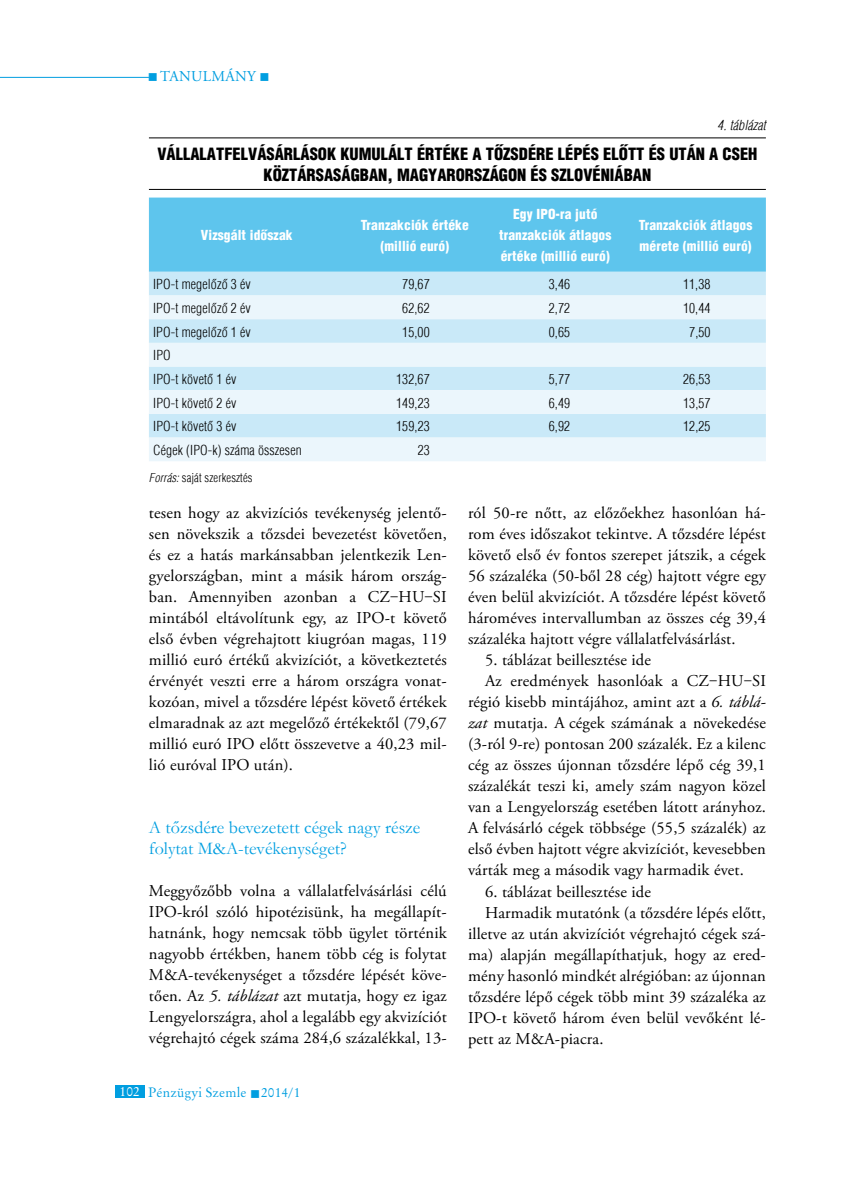
<style>
.page{position:relative;width:851px;height:1191px;background:#fff}
.page>*{position:absolute;margin:0;border:0;box-sizing:border-box;transform-origin:0 0}
.t1{font:18px/21px "Garamond";color:#009ee0}
.t2{font:16.5px/21px "Adobe Garamond Pro";letter-spacing:.01em;color:#000;text-align:justify}
.t3{font:900 condensed 16.5px/21px "H Helvetica";color:#000;text-align:center}
.t4{font:15px "Adobe Garamond Pro";letter-spacing:.155em;color:#009ee0}
.t5{font:300 condensed 13.5px/23.7px "H Helvetica";letter-spacing:.01em;color:#000}
.t6{font:900 condensed 13.5px/21px "H Helvetica";letter-spacing:.01em;color:#fff;text-align:center}
.t7{font:13.5px "Original Garamond HU Normal";letter-spacing:.01em;color:#009ee0}
.t8{font:italic 300 condensed 13.5px "H Helvetica";letter-spacing:.01em;color:#000}
.t9{font:300 condensed 12px "H Helvetica";letter-spacing:.01em;color:#000}
.s1{font-style:italic}
.s2{color:#fff}
</style>
<div class="page">
<hr style="left:0;top:77px;width:149px;height:1px;background:#009ee0">
<div style="left:115px;top:1084px;width:30px;height:13px;background:#009ee0"></div>
<hr style="left:149px;top:137px;width:616px;height:1px;background:#000">
<hr style="left:149px;top:189px;width:616px;height:1px;background:#000">
<div style="left:149px;top:197px;width:616px;height:75px;background:#5ec5ed"></div>
<div style="left:149px;top:272px;width:616px;height:23px;background:#c9e9f8"></div>
<svg style="left:149px;top:295px;width:616px;height:166px;background:#dcf0fa"></svg>
<p class="t4" style="left:148px;top:67px;width:123px">■tanulmány ■</p>
<p class="t8" style="left:717px;top:117px;width:50px">4. táblázat</p>
<p class="t3" style="left:157px;top:143px;width:601px">Vállalatfelvásárlások kumulált értéke a tőzsdére lépés előtt és után a Cseh<br>Köztársaságban, Magyarországon és Szlovéniában</p>
<p class="t6" style="left:201px;top:224px;width:93px">Vizsgált időszak</p>
<p class="t6" style="left:360px;top:214px;width:110px">Tranzakciók értéke (millió euró)</p>
<p class="t6" style="left:499px;top:203px;width:114px">Egy IPO-ra jutó tranzakciók átlagos értéke (millió euró)</p>
<p class="t6" style="left:638px;top:214px;width:115px;text-align:left">Tranzakciók átlagos mérete (millió euró)</p>
<p class="t5" style="left:153px;top:272px;width:99px">IPO-t megelőző 3 év</p>
<p class="t5" style="left:402px;top:272px;width:29px">79,67</p>
<p class="t5" style="left:548px;top:272px;width:23px">3,46</p>
<p class="t5" style="left:683px;top:272px;width:29px">11,38</p>
<p class="t5" style="left:153px;top:296px;width:99px">IPO-t megelőző 2 év</p>
<p class="t5" style="left:402px;top:296px;width:29px">62,62</p>
<p class="t5" style="left:548px;top:296px;width:23px">2,72</p>
<p class="t5" style="left:683px;top:296px;width:29px">10,44</p>
<p class="t5" style="left:153px;top:320px;width:99px">IPO-t megelőző 1 év</p>
<p class="t5" style="left:402px;top:320px;width:29px">15,00</p>
<p class="t5" style="left:548px;top:320px;width:23px">0,65</p>
<p class="t5" style="left:689px;top:320px;width:23px">7,50</p>
<p class="t5" style="left:153px;top:343px;width:85px">IPO<br>IPO-t követő 1 év</p>
<p class="t5" style="left:396px;top:367px;width:35px">132,67</p>
<p class="t5" style="left:548px;top:367px;width:23px">5,77</p>
<p class="t5" style="left:683px;top:367px;width:29px">26,53</p>
<p class="t5" style="left:153px;top:391px;width:85px">IPO-t követő 2 év</p>
<p class="t5" style="left:396px;top:391px;width:35px">149,23</p>
<p class="t5" style="left:548px;top:391px;width:23px">6,49</p>
<p class="t5" style="left:683px;top:391px;width:29px">13,57</p>
<p class="t5" style="left:153px;top:414px;width:85px">IPO-t követő 3 év</p>
<p class="t5" style="left:396px;top:414px;width:35px">159,23</p>
<p class="t5" style="left:548px;top:414px;width:23px">6,92</p>
<p class="t5" style="left:683px;top:414px;width:29px">12,25</p>
<p class="t5" style="left:153px;top:438px;width:150px">Cégek (IPO-k) száma összesen</p>
<p class="t5" style="left:417px;top:438px;width:14px">23</p>
<p class="t9" style="left:149px;top:471px;width:105px"><span class="s1">Forrás:</span> saját szerkesztés</p>
<p class="t2" style="left:149px;top:503px;width:299px">tesen hogy az akvizíciós tevékenység jelentő&shy;sen növekszik a tőzsdei bevezetést követően, és ez a hatás markánsabban jelentkezik Len&shy;gyelországban, mint a másik három ország&shy;ban. Amennyiben azonban a CZ‒HU‒SI mintából eltávolítunk egy, az IPO-t követő első évben végrehajtott kiugróan magas, 119 millió euró értékű akvizíciót, a következtetés érvényét veszti erre a három országra vonat&shy;kozóan, mivel a tőzsdére lépést követő értékek elmaradnak az azt megelőző értékektől (79,67 millió euró IPO előtt összevetve a 40,23 mil&shy;lió euróval IPO után).</p>
<p class="t1" style="left:149px;top:816px;width:273px">A tőzsdére bevezetett cégek nagy része folytat M&amp;A-tevékenységet?</p>
<p class="t2" style="left:149px;top:881px;width:299px">Meggyőzőbb volna a vállalatfelvásárlási célú IPO-król szóló hipotézisünk, ha megállapít&shy;hatnánk, hogy nemcsak több ügylet történik nagyobb értékben, hanem több cég is folytat M&amp;A-tevékenységet a tőzsdére lépését köve&shy;tően. Az <span class="s1">5. táblázat</span> azt mutatja, hogy ez igaz Lengyelországra, ahol a legalább egy akvizíciót végrehajtó cégek száma 284,6 százalékkal, 13-</p>
<p class="t7" style="left:120px;top:1084px;width:182px"><span class="s2">102</span> Pénzügyi Szemle ■ 2014/1</p>
<p class="t2" style="left:468px;top:503px;width:300px">ról 50-re nőtt, az előzőekhez hasonlóan há&shy;rom éves időszakot tekintve. A tőzsdére lépést követő első év fontos szerepet játszik, a cégek 56 százaléka (50-ből 28 cég) hajtott végre egy éven belül akvizíciót. A tőzsdére lépést követő hároméves intervallumban az összes cég 39,4 százaléka hajtott végre vállalatfelvásárlást.</p>
<p class="t2" style="left:485px;top:650px;width:167px">5. táblázat beillesztése ide</p>
<p class="t2" style="left:485px;top:671px;width:282px">Az eredmények hasonlóak a CZ‒HU‒SI</p>
<p class="t2" style="left:468px;top:692px;width:299px">régió kisebb mintájához, amint azt a <span class="s1">6. táblá-</span></p>
<p class="t2" style="left:468px;top:713px;width:299px"><span class="s1">zat</span> mutatja. A cégek számának a növekedése</p>
<p class="t2" style="left:468px;top:734px;width:299px">(3-ról 9-re) pontosan 200 százalék. Ez a kilenc</p>
<p class="t2" style="left:468px;top:755px;width:299px">cég az összes újonnan tőzsdére lépő cég 39,1</p>
<p class="t2" style="left:468px;top:776px;width:299px">százalékát teszi ki, amely szám nagyon közel</p>
<p class="t2" style="left:468px;top:797px;width:299px">van a Lengyelország esetében látott arányhoz.</p>
<p class="t2" style="left:468px;top:818px;width:299px">A felvásárló cégek többsége (55,5 százalék) az</p>
<p class="t2" style="left:468px;top:839px;width:299px">első évben hajtott végre akvizíciót, kevesebben</p>
<p class="t2" style="left:468px;top:860px;width:277px">várták meg a második vagy harmadik évet.</p>
<p class="t2" style="left:485px;top:881px;width:167px">6. táblázat beillesztése ide</p>
<p class="t2" style="left:485px;top:902px;width:282px">Harmadik mutatónk (a tőzsdére lépés előtt,</p>
<p class="t2" style="left:468px;top:923px;width:299px">illetve az után akvizíciót végrehajtó cégek szá-</p>
<p class="t2" style="left:468px;top:944px;width:299px">ma) alapján megállapíthatjuk, hogy az ered-</p>
<p class="t2" style="left:468px;top:965px;width:299px">mény hasonló mindkét alrégióban: az újonnan</p>
<p class="t2" style="left:468px;top:986px;width:299px">tőzsdére lépő cégek több mint 39 százaléka az</p>
<p class="t2" style="left:468px;top:1007px;width:299px">IPO-t követő három éven belül vevőként lé-</p>
<p class="t2" style="left:468px;top:1028px;width:137px">pett az M&amp;A-piacra.</p>
</div>
